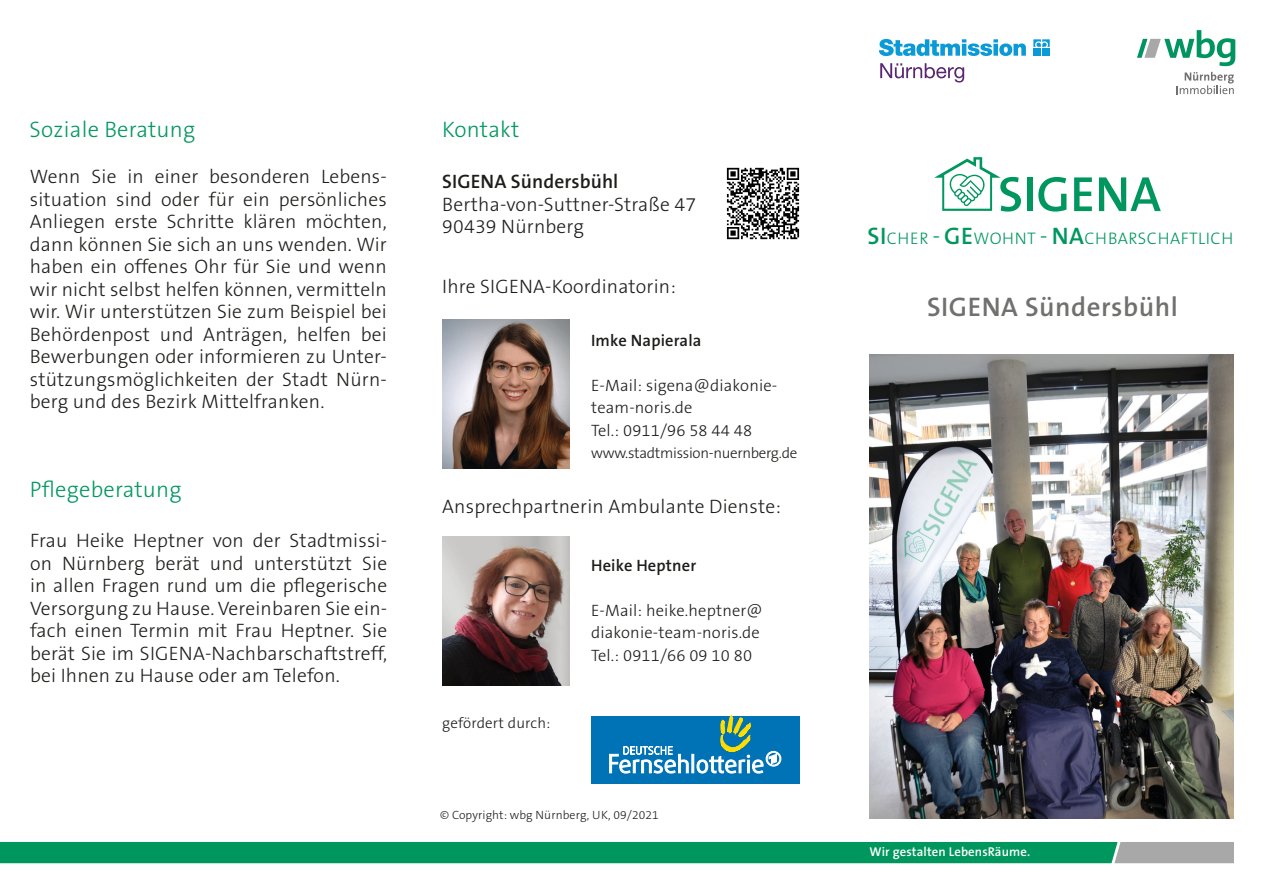
<style>
.page{position:relative;width:1263px;height:893px;background:#fff}
.page>*{position:absolute;margin:0;border:0;box-sizing:border-box;transform-origin:0 0}
.HL2{font:600 27px "The Sans B6";letter-spacing:.02em;color:#70706f}
.HL2-2{font:300 22.5px "The Sans B3";letter-spacing:.01em;color:#00975f}
.HL2-3{font:300 19.5px/22.5px "The Sans B3";letter-spacing:.01em;color:#1d1d1b;text-align:justify}
.Copy{font:300 19.5px "The Sans B3";letter-spacing:.01em;color:#1d1d1b}
.Copy-2{font:600 19.5px "The Sans B6";letter-spacing:.005em;color:#1d1d1b}
.HL2-4{font:300 16.8px "The Sans B3";letter-spacing:.03em;color:#00975f}
.Copy-3{font:300 16.5px/22.5px "The Sans B3";letter-spacing:.01em;color:#1d1d1b}
.Copy-4{font:600 16.5px "The Sans B6";letter-spacing:.01em;color:#1d1d1b}
.Copy-5{font:300 15px "The Sans B3";letter-spacing:-.02em;color:#1d1d1b}
.Copy-6{font:300 15px "The Sans B3";letter-spacing:.01em;color:#1d1d1b}
.t1{font:600 12.75px "The Sans B6";letter-spacing:.01em;color:#fff}
.HL2-5{font:300 12px "The Sans B3";letter-spacing:.01em;color:#1d1d1b}
.s1{font-family:"The Sans B6";font-weight:600;font-size:24px}
.s2{font-size:24px}
</style>
<div class="page">
<svg style="left:0;top:842px;width:1233px;height:21px;background:#109866"></svg>
<svg style="left:1176px;top:72px;width:58px;height:22px"></svg>
<svg style="left:1137px;top:30px;width:98px;height:36px"></svg>
<img style="left:442px;top:320px;width:128px;height:149px">
<svg style="left:934px;top:157px;width:87px;height:55px"></svg>
<div style="left:1027px;top:177px;width:5px;height:34px;background:#00975f"></div>
<svg style="left:1038px;top:177px;width:28px;height:35px"></svg>
<svg style="left:1074px;top:177px;width:18px;height:34px"></svg>
<svg style="left:1099px;top:177px;width:62px;height:34px"></svg>
<img style="left:442px;top:537px;width:128px;height:148px">
<svg style="left:879px;top:39px;width:147px;height:17px"></svg>
<svg style="left:880px;top:63px;width:84px;height:20px"></svg>
<svg style="left:1033px;top:39px;width:17px;height:8px"></svg>
<div style="left:1033px;top:48px;width:8px;height:8px;background:#0a9ad7"></div>
<div style="left:1042px;top:48px;width:8px;height:8px;background:#0a9ad7"></div>
<div style="left:591px;top:716px;width:208px;height:68px;background:#0072b6"></div>
<svg style="left:610px;top:716px;width:171px;height:57px"></svg>
<img style="left:869px;top:354px;width:364px;height:464px">
<img style="left:726px;top:167px;width:74px;height:73px">
<p class="HL2-2" style="left:30px;top:118px;width:167px">Soziale Beratung</p>
<p class="HL2-3" style="left:30px;top:166px;width:359px">Wenn Sie in einer besonderen Lebens&shy;situation sind oder für ein persönliches Anliegen erste Schritte klären möchten, dann können Sie sich an uns wenden. Wir haben ein offenes Ohr für Sie und wenn wir nicht selbst helfen können, vermitteln wir. Wir unterstützen Sie zum Beispiel bei Behördenpost und Anträgen, helfen bei Bewerbungen oder informieren zu Unter&shy;stützungsmöglichkeiten der Stadt Nürn&shy;berg und des Bezirk Mittelfranken.</p>
<p class="HL2-2" style="left:30px;top:477px;width:153px">Pflegeberatung</p>
<p class="HL2-3" style="left:30px;top:530px;width:359px">Frau Heike Heptner von der Stadtmissi&shy;on Nürnberg berät und unterstützt Sie in allen Fragen rund um die pflegerische Versorgung zu Hause. Vereinbaren Sie ein&shy;fach einen Termin mit Frau Heptner. Sie berät Sie im SIGENA-Nachbarschaftstreff, bei Ihnen zu Hause oder am Telefon.</p>
<p class="HL2-2" style="left:442px;top:118px;width:79px">Kontakt</p>
<p class="Copy-2" style="left:442px;top:171px;width:178px">SIGENA Sündersbühl</p>
<p class="Copy" style="left:442px;top:194px;width:255px">Bertha-von-Suttner-Straße 47</p>
<p class="Copy" style="left:442px;top:216px;width:143px">90439 Nürnberg</p>
<p class="HL2-3" style="left:442px;top:275px;width:235px">Ihre SIGENA-Koordinatorin:</p>
<p class="Copy-4" style="left:591px;top:331px;width:112px">Imke Napierala</p>
<p class="Copy-3" style="left:591px;top:374px;width:188px">E-Mail: sigena@diakonie&shy;team-noris.de</p>
<p class="Copy-3" style="left:591px;top:419px;width:163px">Tel.: 0911/96 58 44 48</p>
<p class="Copy-5" style="left:591px;top:445px;width:208px">www.stadtmission-nuernberg.de</p>
<p class="HL2-3" style="left:442px;top:496px;width:340px">Ansprechpartnerin Ambulante Dienste:</p>
<p class="Copy-6" style="left:442px;top:714px;width:110px">gefördert durch:</p>
<p class="Copy-4" style="left:591px;top:556px;width:107px">Heike Heptner</p>
<p class="Copy-3" style="left:591px;top:599px;width:173px">E-Mail: heike.heptner@ diakonie-team-noris.de</p>
<p class="Copy-3" style="left:591px;top:644px;width:163px">Tel.: 0911/66 09 10 80</p>
<p class="HL2-5" style="left:440px;top:808px;width:220px">© Copyright: wbg Nürnberg, UK, 09/2021</p>
<p class="HL2-4" style="left:867px;top:229px;width:367px"><span class="s1">SI</span>CHER <span class="s2">-</span><span class="s1">GE</span>WOHNT <span class="s2">-</span> <span class="s1">NA</span>CHBARSCHAFTLICH</p>
<p class="HL2" style="left:927px;top:292px;width:252px">SIGENA Sündersbühl</p>
<p class="t1" style="left:869px;top:845px;width:162px">Wir gestalten LebensRäume.</p>
</div>
